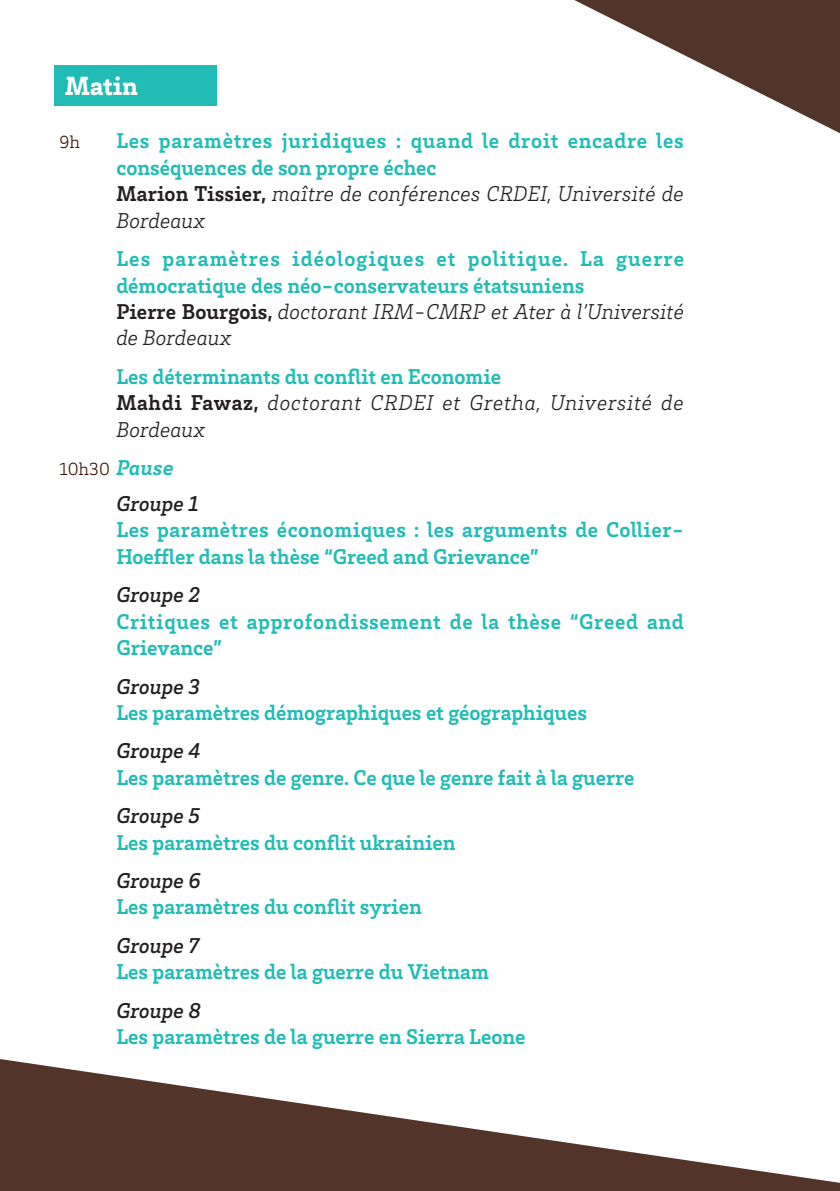
<style>
.page{position:relative;width:840px;height:1191px;background:#fff}
.page>*{position:absolute;margin:0;border:0;box-sizing:border-box;transform-origin:0 0}
.t1{font:900 27px "Brix Slab";color:#fff}
._10_Titre_Conf{font:700 22px "Brix Slab";color:#22bcb6}
._10_Titre_Conf-2{font:700 22px/26.4px "Brix Slab";letter-spacing:.02em;color:#22bcb6}
._10_Titre_Conf-3{font:700 22px/26.4px "Brix Slab";letter-spacing:.03em;color:#22bcb6}
._10_Titre_Conf-4{font:italic 300 22px/26.4px "Brix Slab";letter-spacing:.005em;color:#231f20}
._10_Titre_Conf-5{font:italic 500 22px "Brix Slab";color:#231f20}
._10_Titre_Conf-6{font:italic 300 22px/26.4px "Brix Slab";letter-spacing:.025em;color:#231f20}
._10_Titre_Conf-7{font:300 18px "Brix Slab";letter-spacing:.01em;color:#340d03}
.s1{font-weight:700;font-style:normal}
.s2{font-weight:700;font-style:italic;font-size:22px;color:#22bcb6}
</style>
<div class="page">
<svg style="left:0;top:1059px;width:839px;height:132px;fill:#523528"></svg>
<svg style="left:574px;top:0;width:265px;height:133px"></svg>
<div style="left:54px;top:65px;width:163px;height:40px;background:#22bcb6"></div>
<p class="t1" style="left:65px;top:68px;width:74px">Matin</p>
<p class="_10_Titre_Conf-7" style="left:60px;top:131px;width:22px">9h</p>
<p class="_10_Titre_Conf-3" style="left:116px;top:127px;width:568px">Les paramètres juridiques : quand le droit encadre les conséquences de son propre échec</p>
<p class="_10_Titre_Conf-4" style="left:116px;top:179px;width:568px"><span class="s1">Marion Tissier,</span> maître de conférences CRDEI, Université de<br>Bordeaux</p>
<p class="_10_Titre_Conf-2" style="left:116px;top:244px;width:569px">Les paramètres idéologiques et politique. La guerre démocratique des néo-conservateurs étatsuniens</p>
<p class="_10_Titre_Conf-4" style="left:116px;top:297px;width:569px"><span class="s1">Pierre Bourgois,</span> doctorant IRM-CMRP et Ater à l’Université de Bordeaux</p>
<p class="_10_Titre_Conf" style="left:116px;top:362px;width:386px">Les déterminants du conflit en Economie</p>
<p class="_10_Titre_Conf-6" style="left:116px;top:388px;width:568px"><span class="s1">Mahdi Fawaz,</span> doctorant CRDEI et Gretha, Université de<br>Bordeaux</p>
<p class="_10_Titre_Conf-7" style="left:60px;top:457px;width:115px">10h30 <span class="s2">Pause</span></p>
<p class="_10_Titre_Conf-5" style="left:116px;top:489px;width:83px">Groupe 1</p>
<p class="_10_Titre_Conf-2" style="left:116px;top:516px;width:569px">Les paramètres économiques : les arguments de Collier-<br>Hoeffler dans la thèse “Greed and Grievance”</p>
<p class="_10_Titre_Conf-5" style="left:116px;top:580px;width:85px">Groupe 2</p>
<p class="_10_Titre_Conf-3" style="left:116px;top:607px;width:568px">Critiques et approfondissement de la thèse “Greed and<br>Grievance”</p>
<p class="_10_Titre_Conf-5" style="left:116px;top:671px;width:85px">Groupe 3</p>
<p class="_10_Titre_Conf" style="left:116px;top:698px;width:472px">Les paramètres démographiques et géographiques</p>
<p class="_10_Titre_Conf-5" style="left:116px;top:736px;width:86px">Groupe 4</p>
<p class="_10_Titre_Conf" style="left:116px;top:763px;width:519px">Les paramètres de genre. Ce que le genre fait à la guerre</p>
<p class="_10_Titre_Conf-5" style="left:116px;top:801px;width:85px">Groupe 5</p>
<p class="_10_Titre_Conf" style="left:116px;top:827px;width:340px">Les paramètres du conflit ukrainien</p>
<p class="_10_Titre_Conf-5" style="left:116px;top:865px;width:86px">Groupe 6</p>
<p class="_10_Titre_Conf" style="left:116px;top:892px;width:307px">Les paramètres du conflit syrien</p>
<p class="_10_Titre_Conf-5" style="left:116px;top:930px;width:84px">Groupe 7</p>
<p class="_10_Titre_Conf" style="left:116px;top:957px;width:373px">Les paramètres de la guerre du Vietnam</p>
<p class="_10_Titre_Conf-5" style="left:116px;top:995px;width:86px">Groupe 8</p>
<p class="_10_Titre_Conf" style="left:116px;top:1022px;width:410px">Les paramètres de la guerre en Sierra Leone</p>
</div>
